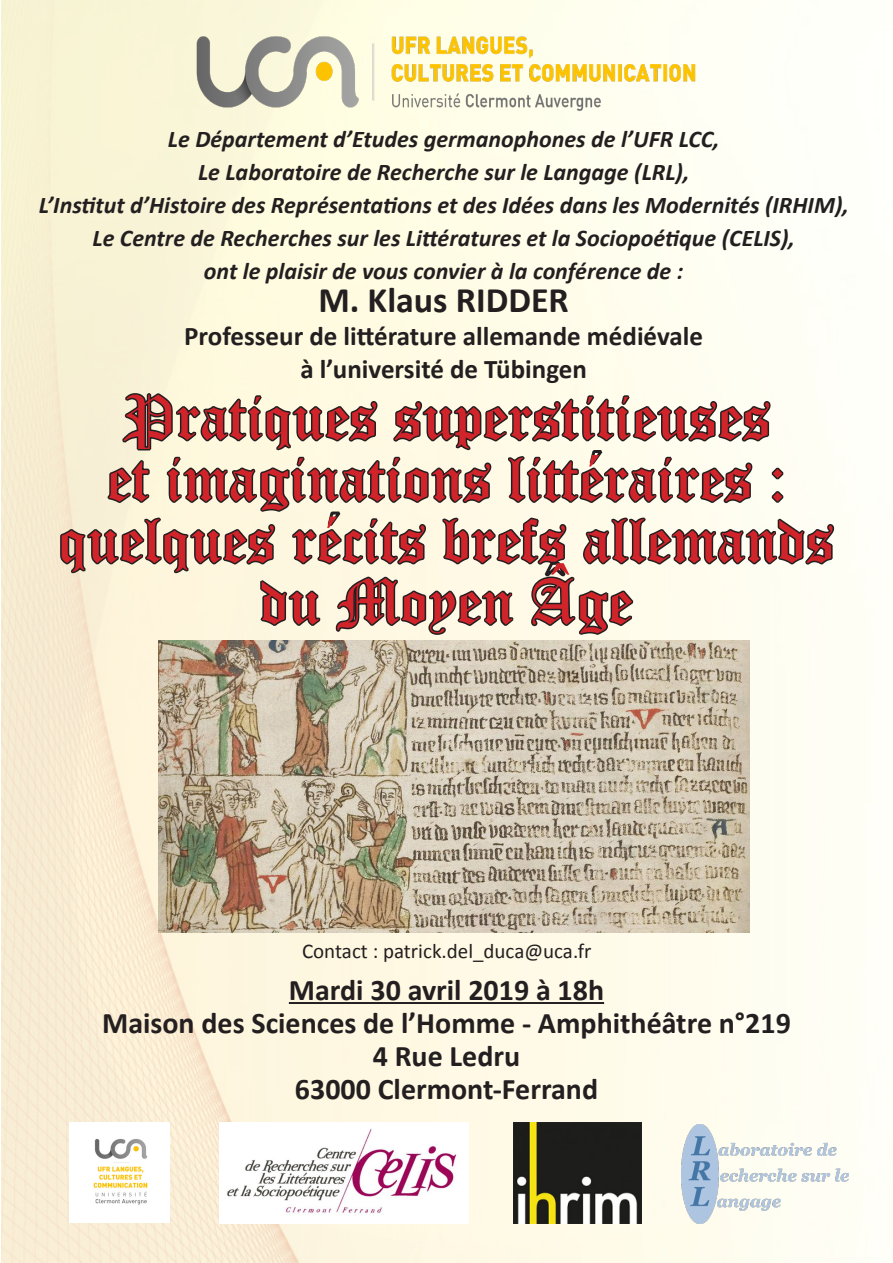
<style>
.page{position:relative;width:893px;height:1263px;background:#fff}
.page>*{position:absolute;margin:0;border:0;box-sizing:border-box;transform-origin:0 0}
.t1{font:63px/61.5px "Old English Text";color:#d1232a;text-align:center}
.t2{font:700 36px "Calibri";color:#231f20}
.t3{font:700 30px "Calibri";color:#231f20}
.t4{font:700 27px "Calibri";color:#231f20}
.t5{font:italic 700 24px "Calibri";color:#231f20}
.t6{font:21px "Calibri";color:#231f20}
</style>
<div class="page">
<img style="left:1px;top:0;width:861px;height:1263px">
<svg style="left:59px;top:325px;width:777px;height:312px;background:#d8d3c3"></svg>
<hr style="left:289px;top:1002px;width:315px;height:2px;background:#231f20">
<img style="left:682px;top:1125px;width:166px;height:99px">
<img style="left:513px;top:1123px;width:129px;height:101px">
<img style="left:219px;top:1123px;width:249px;height:101px">
<img style="left:70px;top:1123px;width:100px;height:99px">
<img style="left:158px;top:641px;width:592px;height:291px">
<img style="left:162px;top:1px;width:569px;height:142px">
<p class="t5" style="left:168px;top:124px;width:553px">Le Département d’Etudes germanophones de l’UFR LCC,</p>
<p class="t5" style="left:198px;top:157px;width:493px">Le Laboratoire de Recherche sur le Langage (LRL),</p>
<p class="t5" style="left:39px;top:190px;width:811px">L’Institut d’Histoire des Représentations et des Idées dans les Modernités (IRHIM),</p>
<p class="t5" style="left:93px;top:223px;width:704px">Le Centre de Recherches sur les Littératures et la Sociopoétique (CELIS),</p>
<p class="t5" style="left:204px;top:256px;width:481px">ont le plaisir de vous convier à la conférence de :</p>
<p class="t2" style="left:318px;top:277px;width:252px">M. Klaus RIDDER</p>
<p class="t4" style="left:184px;top:319px;width:520px">Professeur de littérature allemande médiévale</p>
<p class="t4" style="left:300px;top:352px;width:288px">à l’université de Tübingen</p>
<p class="t1" style="left:59px;top:385px;width:777px">Pratiques superstitieuses<br>et imaginations littéraires : quelques récits brefs allemands du Moyen Âge</p>
<p class="t6" style="left:302px;top:938px;width:291px">Contact : patrick.del_duca@uca.fr</p>
<p class="t3" style="left:289px;top:970px;width:317px">Mardi 30 avril 2019 à 18h</p>
<p class="t3" style="left:102px;top:1003px;width:690px">Maison des Sciences de l’Homme - Amphithéâtre n°219</p>
<p class="t3" style="left:373px;top:1036px;width:149px">4 Rue Ledru</p>
<p class="t3" style="left:295px;top:1069px;width:305px">63000 Clermont-Ferrand</p>
</div>
